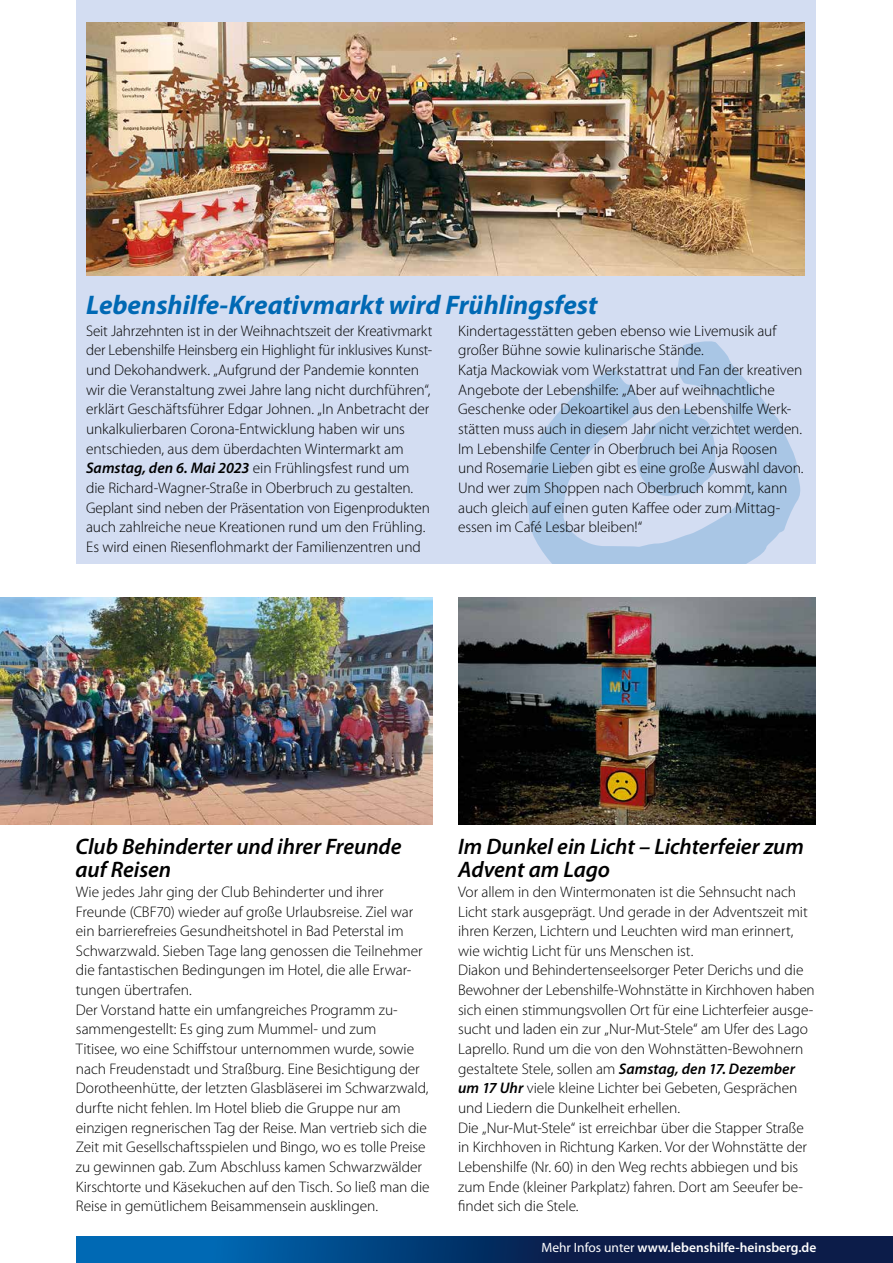
<style>
.page{position:relative;width:893px;height:1263px;background:#fff}
.page>*{position:absolute;margin:0;border:0;box-sizing:border-box;transform-origin:0 0}
.t1{font:italic 700 27px "Myriad Pro";color:#0069b4}
.t2{font:italic 600 22.5px/22.5px "Myriad Pro";letter-spacing:-.005em;color:#000}
.t3{font:300 15.3px/19.6px "Myriad Pro";letter-spacing:-.005em;color:#000}
.t4{font:600 13.5px "Myriad Pro";color:#fff}
.s1{font-weight:600;font-style:italic}
.s2{font-weight:400}
</style>
<div class="page">
<svg style="left:77px;top:1237px;width:816px;height:26px;background:#053871"></svg>
<div style="left:76px;top:0;width:739px;height:563px;background:#d3ddf2"></div>
<svg style="left:526px;top:341px;width:275px;height:222px"></svg>
<svg style="left:634px;top:406px;width:84px;height:89px"></svg>
<img style="left:458px;top:597px;width:357px;height:228px">
<img style="left:0;top:597px;width:433px;height:228px">
<img style="left:86px;top:22px;width:719px;height:254px">
<h1 class="t1" style="left:86px;top:290px;width:513px">Lebenshilfe-Kreativmarkt wird Frühlingsfest</h1>
<p class="t3" style="left:86px;top:321px;width:348px">Seit Jahrzehnten ist in der Weihnachtszeit der Kreativmarkt der Lebenshilfe Heinsberg ein Highlight für inklusives Kunst&shy;und Dekohandwerk. „Aufgrund der Pandemie konnten wir die Veranstaltung zwei Jahre lang nicht durchführen“, erklärt Geschäftsführer Edgar Johnen. „In Anbetracht der unkalkulierbaren Corona-Entwicklung haben wir uns entschieden, aus dem überdachten Wintermarkt am <span class="s1">Samstag, den 6. Mai 2023</span> ein Frühlingsfest rund um<br>die Richard-Wagner-Straße in Oberbruch zu gestalten.<br>Geplant sind neben der Präsentation von Eigenprodukten auch zahlreiche neue Kreationen rund um den Frühling.<br>Es wird einen Riesenflohmarkt der Familienzentren und</p>
<p class="t3" style="left:458px;top:321px;width:347px">Kindertagesstätten geben ebenso wie Livemusik auf großer Bühne sowie kulinarische Stände.<br>Katja Mackowiak vom Werkstattrat und Fan der kreativen Angebote der Lebenshilfe: „Aber auf weihnachtliche Geschenke oder Dekoartikel aus den Lebenshilfe Werk&shy;stätten muss auch in diesem Jahr nicht verzichtet werden.<br>Im Lebenshilfe Center in Oberbruch bei Anja Roosen und Rosemarie Lieben gibt es eine große Auswahl davon.<br>Und wer zum Shoppen nach Oberbruch kommt, kann auch gleich auf einen guten Kaffee oder zum Mittag&shy;essen im Café Lesbar bleiben!“</p>
<h2 class="t2" style="left:75px;top:836px;width:328px">Club Behinderter und ihrer Freunde auf Reisen</h2>
<p class="t3" style="left:76px;top:882px;width:355px">Wie jedes Jahr ging der Club Behinderter und ihrer Freunde (CBF70) wieder auf große Urlaubsreise. Ziel war ein barrierefreies Gesundheitshotel in Bad Peterstal im Schwarzwald. Sieben Tage lang genossen die Teilnehmer die fantastischen Bedingungen im Hotel, die alle Erwar&shy;tungen übertrafen.<br>Der Vorstand hatte ein umfangreiches Programm zu&shy;sammengestellt: Es ging zum Mummel- und zum<br>Titisee, wo eine Schiffstour unternommen wurde, sowie nach Freudenstadt und Straßburg. Eine Besichtigung der Dorotheenhütte, der letzten Glasbläserei im Schwarzwald, durfte nicht fehlen. Im Hotel blieb die Gruppe nur am einzigen regnerischen Tag der Reise. Man vertrieb sich die Zeit mit Gesellschaftsspielen und Bingo, wo es tolle Preise zu gewinnen gab. Zum Abschluss kamen Schwarzwälder Kirschtorte und Käsekuchen auf den Tisch. So ließ man die Reise in gemütlichem Beisammensein ausklingen.</p>
<h2 class="t2" style="left:458px;top:836px;width:347px">Im Dunkel ein Licht – Lichterfeier zum<br>Advent am Lago</h2>
<p class="t3" style="left:458px;top:882px;width:358px">Vor allem in den Wintermonaten ist die Sehnsucht nach Licht stark ausgeprägt. Und gerade in der Adventszeit mit ihren Kerzen, Lichtern und Leuchten wird man erinnert, wie wichtig Licht für uns Menschen ist.<br>Diakon und Behindertenseelsorger Peter Derichs und die Bewohner der Lebenshilfe-Wohnstätte in Kirchhoven haben sich einen stimmungsvollen Ort für eine Lichterfeier ausge&shy;sucht und laden ein zur „Nur-Mut-Stele“ am Ufer des Lago Laprello. Rund um die von den Wohnstätten-Bewohnern gestaltete Stele, sollen am <span class="s1">Samstag, den 17. Dezember um 17 Uhr</span> viele kleine Lichter bei Gebeten, Gesprächen und Liedern die Dunkelheit erhellen.<br>Die „Nur-Mut-Stele“ ist erreichbar über die Stapper Straße in Kirchhoven in Richtung Karken. Vor der Wohnstätte der Lebenshilfe (Nr. 60) in den Weg rechts abbiegen und bis zum Ende (kleiner Parkplatz) fahren. Dort am Seeufer be&shy;findet sich die Stele.</p>
<p class="t4" style="left:541px;top:1239px;width:277px"><span class="s2">Mehr Infos unter</span> www.lebenshilfe-heinsberg.de</p>
</div>
